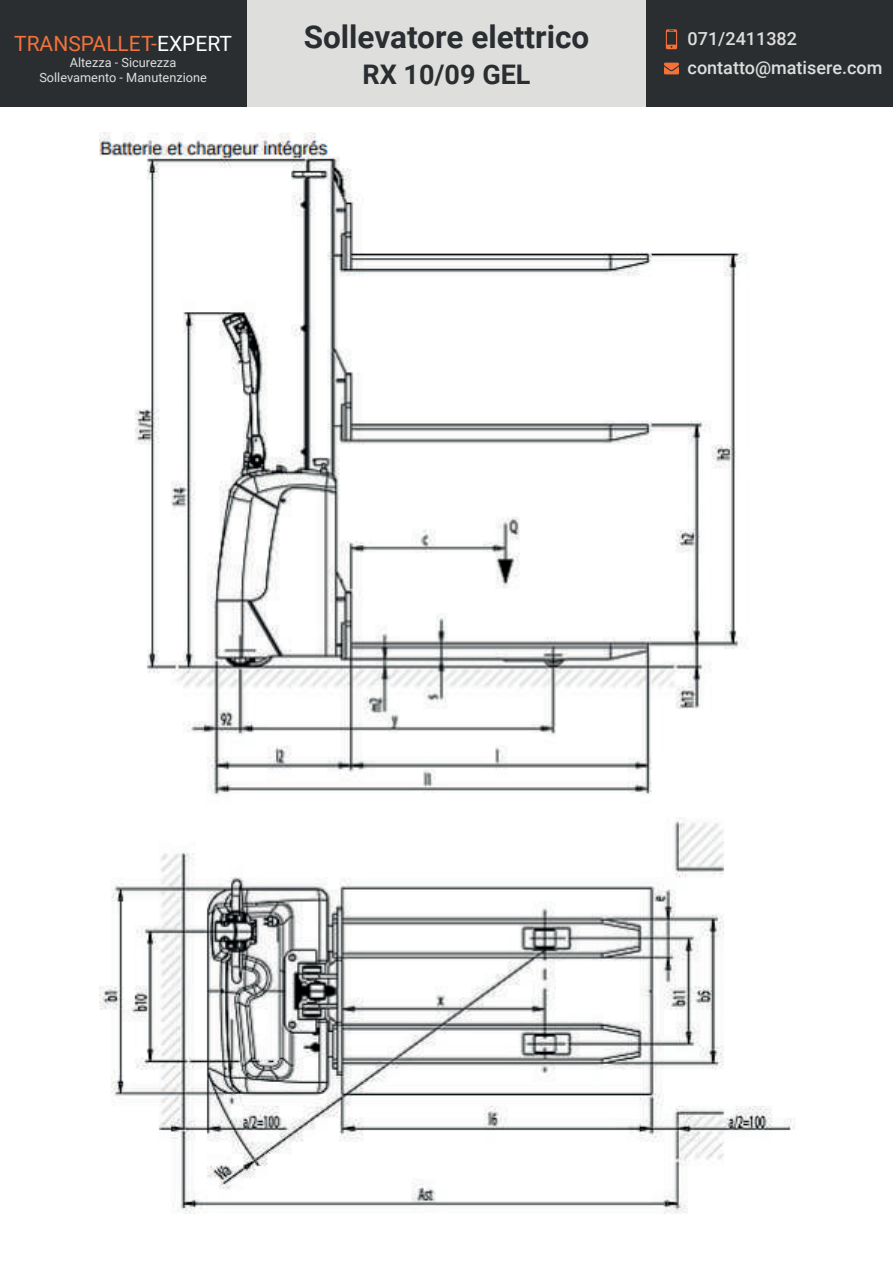
<style>
.page{position:relative;width:893px;height:1263px;background:#fff}
.page>*{position:absolute;margin:0;border:0;box-sizing:border-box;transform-origin:0 0}
.t1{font:700 31.5px "Roboto";color:#2a2e31}
.t2{font:700 27px "Roboto";color:#2a2e31}
.t3{font:21px "Roboto";color:#f2733b}
.t4{font:500 18px/29.2px "Roboto";color:#dededd}
.t5{font:12.75px/15.3px "Roboto";color:#dededd;text-align:center}
.s1{color:#fff}
</style>
<div class="page">
<img style="left:100px;top:133px;width:695px;height:1080px">
<div style="left:246px;top:1px;width:400px;height:106px;background:#dededd"></div>
<div style="left:0;top:1px;width:246px;height:106px;background:#2a2e31"></div>
<div style="left:646px;top:1px;width:247px;height:106px;background:#2a2e31"></div>
<svg style="left:666px;top:29px;width:11px;height:20px"></svg>
<svg style="left:664px;top:63px;width:15px;height:11px"></svg>
<h3 class="t3" style="left:14px;top:29px;width:219px">TRANSPALLET-<span class="s1">EXPERT</span></h3>
<p class="t5" style="left:39px;top:54px;width:169px">Altezza - Sicurezza<br>Sollevamento - Manutenzione</p>
<h1 class="t1" style="left:304px;top:15px;width:287px">Sollevatore elettrico</h1>
<h2 class="t2" style="left:362px;top:55px;width:170px">RX 10/09 GEL</h2>
<h3 class="t4" style="left:688px;top:23px;width:196px">071/2411382 contatto@matisere.com</h3>
</div>
